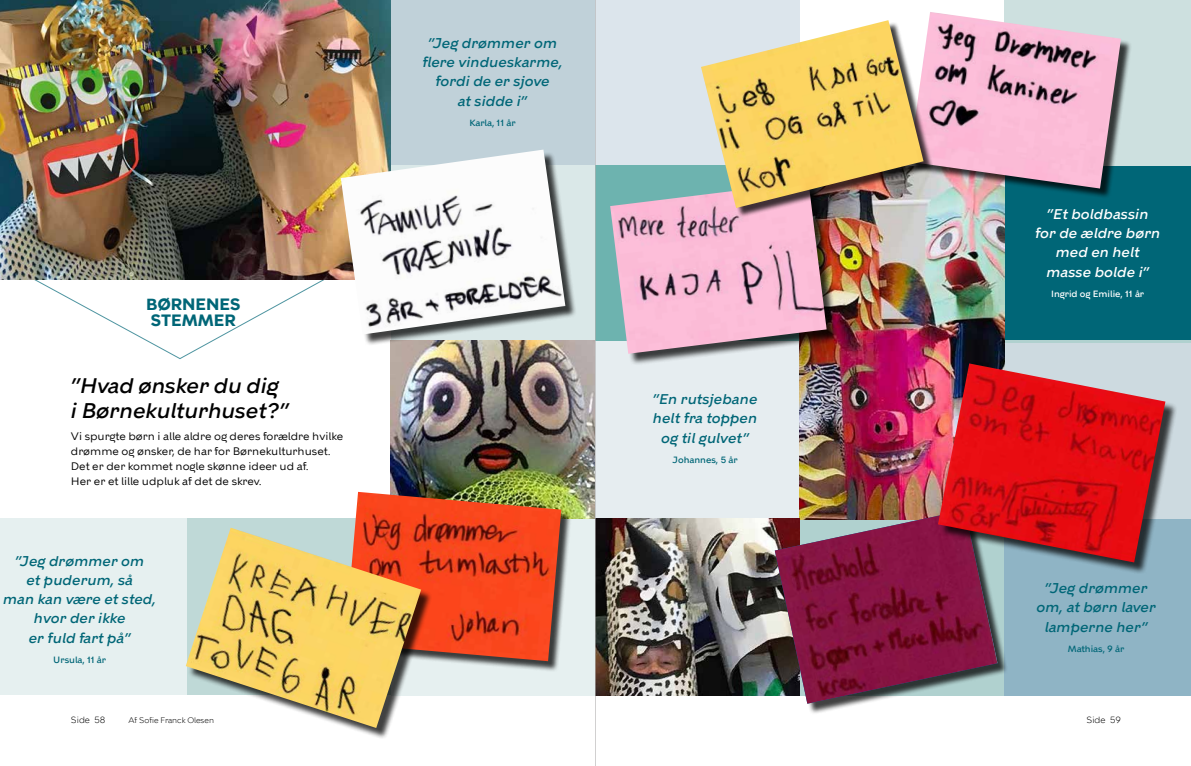
<style>
.page{position:relative;width:1191px;height:766px;background:#fff}
.page>*{position:absolute;margin:0;border:0;box-sizing:border-box;transform-origin:0 0}
.t1{font:italic 500 21px/25px "KBH";color:#000}
.t2{font:700 16px/16px "KBH";color:#067}
.t3{font:italic 500 14px/19.2px "KBH";letter-spacing:.01em;color:#067;text-align:center}
.t4{font:italic 500 14px/19.3px "KBH";letter-spacing:.01em;color:#fff;text-align:center}
.t5{font:11px/15px "KBH";color:#000}
.t6{font:500 9px "KBH";color:#067}
.t7{font:500 9px "KBH";color:#fff}
.t8{font:300 9px "KBH";color:#000}
.t9{font:300 8.1px "KBH";color:#000}
</style>
<div class="page">
<svg style="left:0;top:279px;width:341px;height:80px"></svg>
<div style="left:391px;top:164px;width:204px;height:176px;background:#dae8e8"></div>
<div style="left:186px;top:518px;width:205px;height:176px;background:#bfd9d7"></div>
<div style="left:0;top:518px;width:187px;height:176px;background:#e6f0f0"></div>
<div style="left:391px;top:0;width:204px;height:164px;background:#c0d1d9"></div>
<img style="left:391px;top:340px;width:204px;height:179px">
<div style="left:391px;top:519px;width:204px;height:176px;background:#e6f0f0"></div>
<div style="left:346px;top:493px;width:226px;height:178px;background:#000;opacity:.75"></div>
<img style="left:346px;top:491px;width:215px;height:170px">
<div style="left:187px;top:529px;width:245px;height:210px;background:#000;opacity:.75"></div>
<img style="left:186px;top:527px;width:235px;height:200px">
<img style="left:0;top:0;width:391px;height:279px">
<div style="left:342px;top:151px;width:234px;height:195px;background:#000;opacity:.75"></div>
<img style="left:341px;top:149px;width:224px;height:185px">
<div style="left:595px;top:329px;width:205px;height:189px;background:#e6edf0"></div>
<div style="left:1004px;top:340px;width:187px;height:179px;background:#cddae0"></div>
<div style="left:1004px;top:0;width:187px;height:166px;background:#cde0df"></div>
<div style="left:1004px;top:166px;width:187px;height:174px;background:#067"></div>
<div style="left:595px;top:164px;width:205px;height:176px;background:#6db3af"></div>
<div style="left:1004px;top:519px;width:187px;height:176px;background:#8fb4c5"></div>
<div style="left:595px;top:0;width:205px;height:164px;background:#dce5ec"></div>
<img style="left:799px;top:199px;width:205px;height:311px">
<img style="left:596px;top:518px;width:178px;height:177px">
<div style="left:910px;top:14px;width:221px;height:185px;background:#000;opacity:.75"></div>
<img style="left:910px;top:12px;width:211px;height:176px">
<div style="left:776px;top:511px;width:232px;height:203px;background:#000;opacity:.75"></div>
<img style="left:774px;top:510px;width:223px;height:193px">
<div style="left:939px;top:365px;width:238px;height:209px;background:#000;opacity:.75"></div>
<img style="left:938px;top:363px;width:227px;height:199px">
<div style="left:612px;top:183px;width:227px;height:183px;background:#000;opacity:.75"></div>
<img style="left:610px;top:183px;width:216px;height:170px">
<div style="left:702px;top:22px;width:231px;height:196px;background:#000;opacity:.75"></div>
<img style="left:701px;top:20px;width:222px;height:188px">
<hr style="left:595px;top:0;width:1px;height:765px;background:#b3b2b2">
<p class="t2" style="left:146px;top:296px;width:96px">BØRNENES<br>STEMMER</p>
<h1 class="t1" style="left:71px;top:373px;width:219px">”Hvad ønsker du dig i Børnekulturhuset?”</h1>
<p class="t5" style="left:71px;top:428px;width:274px">Vi spurgte børn i alle aldre og deres forældre hvilke drømme og ønsker, de har for Børnekulturhuset.<br>Det er der kommet nogle skønne ideer ud af.<br>Her er et lille udpluk af det de skrev.</p>
<p class="t3" style="left:3px;top:551px;width:154px">”Jeg drømmer om<br>et puderum, så<br>man kan være et sted, hvor der ikke<br>er fuld fart på”</p>
<p class="t6" style="left:53px;top:654px;width:54px">Ursula, 11 år</p>
<p class="t3" style="left:422px;top:33px;width:142px">”Jeg drømmer om flere vindueskarme, fordi de er sjove<br>at sidde i”</p>
<p class="t6" style="left:469px;top:117px;width:48px">Karla, 11 år</p>
<p class="t3" style="left:653px;top:389px;width:106px;line-height:19.5px">”En rutsjebane helt fra toppen og til gulvet”</p>
<p class="t6" style="left:672px;top:454px;width:67px">Johannes, 5 år</p>
<p class="t4" style="left:1035px;top:204px;width:127px">”Et boldbassin for de ældre børn med en helt masse bolde i”</p>
<p class="t7" style="left:1051px;top:288px;width:95px">Ingrid og Emilie, 11 år</p>
<p class="t3" style="left:1036px;top:578px;width:121px;line-height:19.5px">”Jeg drømmer om, at børn laver lamperne her”</p>
<p class="t6" style="left:1067px;top:643px;width:58px">Mathias, 9 år</p>
<p class="t8" style="left:71px;top:714px;width:36px">Side 58</p>
<p class="t9" style="left:129px;top:715px;width:87px">Af Sofie Franck Olesen</p>
<p class="t8" style="left:1086px;top:714px;width:36px">Side 59</p>
</div>
